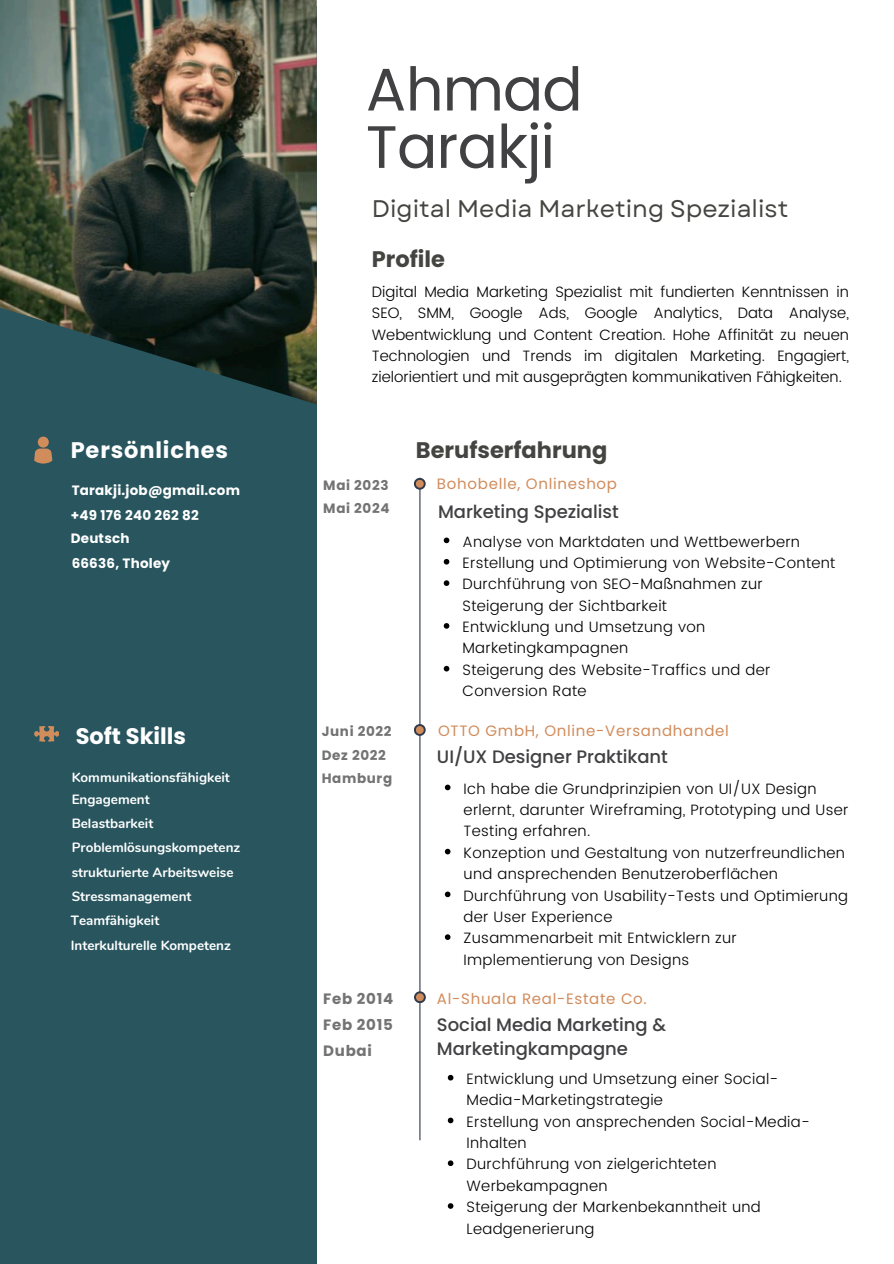
<style>
.page{position:relative;width:894px;height:1264px;background:#fff}
.page>*{position:absolute;margin:0;border:0;box-sizing:border-box;transform-origin:0 0}
.t1{font:60px/57.3px "Poppins";letter-spacing:-.015em;color:#414042}
.t2{font:24px "Garet";color:#444440}
.t3{font:700 22.5px "Poppins";color:#444440}
.t4{font:700 22.5px "Poppins";letter-spacing:.035em;color:#fff}
.t5{font:700 22.5px "Poppins";color:#fff}
.t6{font:500 18px/24.8px "Poppins";letter-spacing:-.005em;color:#414042}
.t7{font:300 15px/21.3px "Poppins";letter-spacing:.02em;color:#000}
.t8{font:15px "Poppins";letter-spacing:.045em;color:#d18c5c}
.t9{font:700 15px/25.8px "Poppins";letter-spacing:.045em;color:#737373;text-align:justify}
.t10{font:700 13.5px "Nunito";color:#fff}
.t11{font:700 13.5px "Poppins";letter-spacing:.015em;color:#fff}
.t12{font:700 13.5px/23.7px "Poppins";letter-spacing:.045em;color:#737373}
</style>
<div class="page">
<hr style="left:419px;top:477px;width:1px;height:663px;background:#323b4c">
<svg style="left:414px;top:478px;width:11px;height:11px"></svg>
<div style="left:415px;top:480px;width:8px;height:8px;background:#d18c5c;border-radius:50%"></div>
<svg style="left:414px;top:724px;width:11px;height:12px"></svg>
<div style="left:415px;top:726px;width:8px;height:8px;background:#d18c5c;border-radius:50%"></div>
<svg style="left:447px;top:1074px;width:6px;height:6px"></svg>
<svg style="left:447px;top:1117px;width:6px;height:6px"></svg>
<svg style="left:447px;top:1160px;width:6px;height:5px"></svg>
<svg style="left:447px;top:1203px;width:6px;height:5px"></svg>
<svg style="left:443px;top:537px;width:6px;height:6px"></svg>
<svg style="left:443px;top:559px;width:6px;height:5px"></svg>
<svg style="left:443px;top:580px;width:6px;height:6px"></svg>
<svg style="left:443px;top:623px;width:6px;height:5px"></svg>
<svg style="left:443px;top:666px;width:6px;height:5px"></svg>
<svg style="left:444px;top:784px;width:6px;height:6px"></svg>
<svg style="left:444px;top:848px;width:6px;height:6px"></svg>
<svg style="left:444px;top:891px;width:6px;height:6px"></svg>
<svg style="left:444px;top:934px;width:6px;height:6px"></svg>
<svg style="left:414px;top:991px;width:12px;height:12px"></svg>
<div style="left:416px;top:993px;width:8px;height:8px;background:#d18c5c;border-radius:50%"></div>
<div style="left:0;top:6px;width:317px;height:1257px;background:#28555e"></div>
<img style="left:0;top:0;width:316px;height:404px">
<svg style="left:34px;top:726px;width:25px;height:15px"></svg>
<svg style="left:34px;top:436px;width:18px;height:27px"></svg>
<p class="t4" style="left:71px;top:434px;width:159px">Persönliches</p>
<h6 class="t11" style="left:72px;top:480px;width:170px">Tarakji.job@gmail.com</h6>
<p class="t11" style="left:71px;top:505px;width:130px">+49 176 240 262 82</p>
<p class="t11" style="left:71px;top:529px;width:60px">Deutsch</p>
<p class="t11" style="left:72px;top:554px;width:100px">66636, Tholey</p>
<p class="t5" style="left:76px;top:720px;width:112px">Soft Skills</p>
<h4 class="t10" style="left:72px;top:768px;width:160px">Kommunikationsfähigkeit</h4>
<p class="t10" style="left:72px;top:790px;width:80px">Engagement</p>
<p class="t10" style="left:72px;top:814px;width:83px">Belastbarkeit</p>
<p class="t10" style="left:72px;top:838px;width:170px">Problemlösungskompetenz</p>
<p class="t10" style="left:72px;top:862px;width:163px">strukturierte Arbeitsweise</p>
<h6 class="t10" style="left:72px;top:887px;width:121px">Stressmanagement</h6>
<h4 class="t10" style="left:71px;top:911px;width:90px">Teamfähigkeit</h4>
<p class="t10" style="left:71px;top:936px;width:162px">Interkulturelle Kompetenz</p>
<h6 class="t1" style="left:365px;top:61px;width:219px">Ahmad<br>Tarakji</h6>
<h4 class="t2" style="left:372px;top:191px;width:418px">Digital Media Marketing Spezialist</h4>
<h2 class="t3" style="left:372px;top:243px;width:75px">Profile</h2>
<p class="t7" style="left:372px;top:281px;width:478px;text-align:justify">Digital Media Marketing Spezialist mit fundierten Kenntnissen in SEO, SMM, Google Ads, Google Analytics, Data Analyse, Webentwicklung und Content Creation. Hohe Affinität zu neuen Technologien und Trends im digitalen Marketing. Engagiert, zielorientiert und mit ausgeprägten kommunikativen Fähigkeiten.</p>
<h2 class="t3" style="left:415px;top:434px;width:193px">Berufserfahrung</h2>
<p class="t12" style="left:323px;top:473px;width:68px">Mai 2023<br>Mai 2024</p>
<p class="t8" style="left:437px;top:473px;width:181px">Bohobelle, Onlineshop</p>
<p class="t6" style="left:438px;top:499px;width:182px">Marketing Spezialist</p>
<p class="t7" style="left:462px;top:530px;width:339px">Analyse von Marktdaten und Wettbewerbern</p>
<p class="t7" style="left:462px;top:552px;width:374px">Erstellung und Optimierung von Website-Content</p>
<p class="t7" style="left:462px;top:573px;width:302px">Durchführung von SEO-Maßnahmen zur<br>Steigerung der Sichtbarkeit</p>
<p class="t7" style="left:462px;top:616px;width:244px">Entwicklung und Umsetzung von<br>Marketingkampagnen</p>
<p class="t7" style="left:462px;top:659px;width:309px">Steigerung des Website-Traffics und der<br>Conversion Rate</p>
<h5 class="t12" style="left:322px;top:719px;width:72px">Juni 2022<br>Dez 2022<br>Hamburg</h5>
<h5 class="t8" style="left:438px;top:720px;width:292px">OTTO GmbH, Online-Versandhandel</h5>
<h5 class="t6" style="left:437px;top:744px;width:232px">UI/UX Designer Praktikant</h5>
<h1 class="t7" style="left:463px;top:777px;width:386px">Ich habe die Grundprinzipien von UI/UX Design erlernt, darunter Wireframing, Prototyping und User<br>Testing erfahren.</h1>
<h3 class="t7" style="left:463px;top:842px;width:383px">Konzeption und Gestaltung von nutzerfreundlichen und ansprechenden Benutzeroberflächen</h3>
<h2 class="t7" style="left:463px;top:884px;width:386px">Durchführung von Usability-Tests und Optimierung der User Experience</h2>
<h6 class="t7" style="left:463px;top:927px;width:275px">Zusammenarbeit mit Entwicklern zur<br>Implementierung von Designs</h6>
<h5 class="t9" style="left:323px;top:985px;width:71px">Feb 2014<br>Feb 2015<br>Dubai</h5>
<h5 class="t8" style="left:437px;top:988px;width:211px">Al-Shuala Real-Estate Co.</h5>
<h5 class="t6" style="left:437px;top:1011px;width:230px">Social Media Marketing &amp;<br>Marketingkampagne</h5>
<p class="t7" style="left:466px;top:1068px;width:313px">Entwicklung und Umsetzung einer Social-<br>Media-Marketingstrategie</p>
<p class="t7" style="left:466px;top:1110px;width:345px">Erstellung von ansprechenden Social-Media-<br>Inhalten</p>
<h2 class="t7" style="left:466px;top:1153px;width:251px">Durchführung von zielgerichteten<br>Werbekampagnen</h2>
<h5 class="t7" style="left:466px;top:1196px;width:296px">Steigerung der Markenbekanntheit und<br>Leadgenerierung</h5>
</div>
